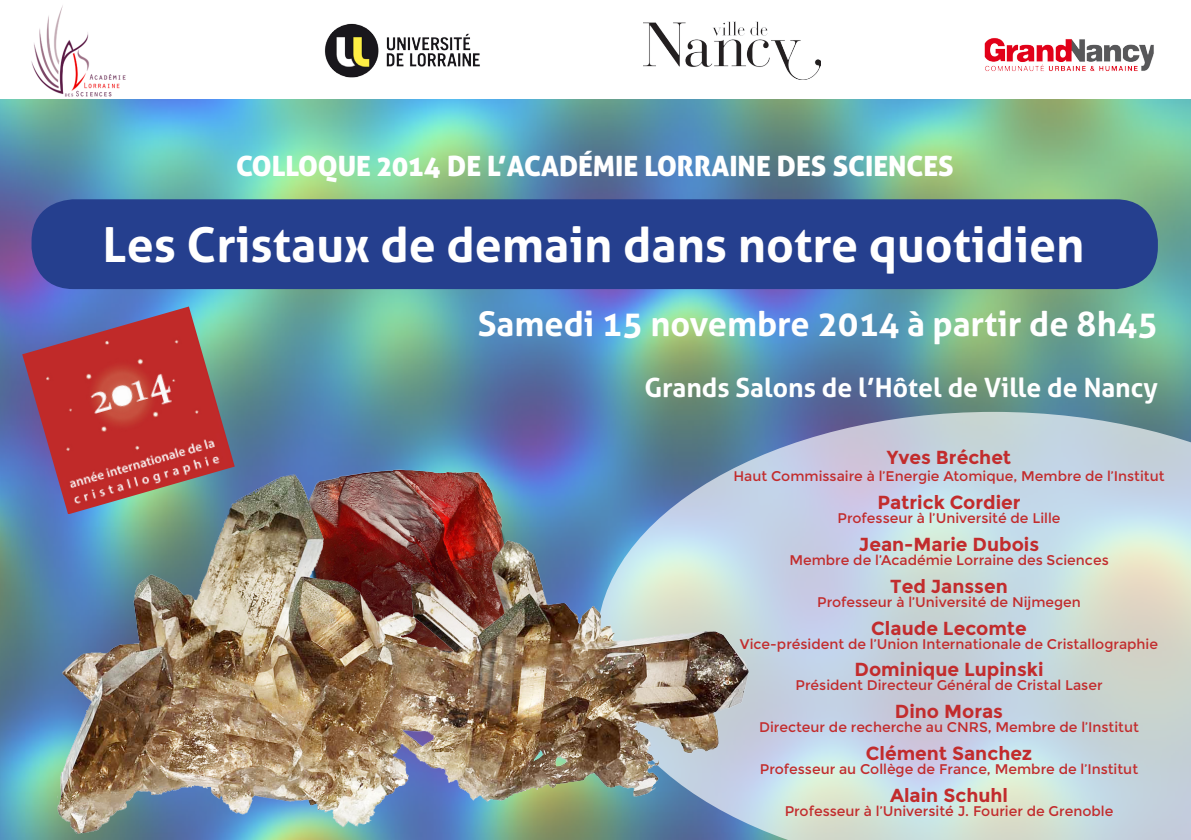
<style>
.page{position:relative;width:1191px;height:840px;background:#fff}
.page>*{position:absolute;margin:0;border:0;box-sizing:border-box;transform-origin:0 0}
.t1{font:700 48.2px "Aller";color:#fff}
.t2{font:700 34.2px "Aller";color:#fff}
.t3{font:28px "Aller Display";color:#fff}
.t4{font:700 26.6px "Aller";color:#fff}
.t5{font:700 18.8px "Montserrat";color:#c22c2d}
.t6{font:14px "Montserrat";color:#c22c2d}
</style>
<div class="page">
<img style="left:0;top:99px;width:1191px;height:740px">
<div style="left:32px;top:199px;width:1125px;height:90px;background:#253f8e;border-radius:42px"></div>
<svg style="left:786px;top:411px;width:405px;height:428px;background:#c6d4db"></svg>
<img style="left:6px;top:390px;width:780px;height:449px">
<img style="left:22px;top:306px;width:213px;height:208px">
<img style="left:325px;top:23px;width:155px;height:55px">
<img style="left:643px;top:22px;width:178px;height:57px">
<img style="left:984px;top:38px;width:170px;height:34px">
<img style="left:31px;top:5px;width:95px;height:92px">
<p class="t3" style="left:236px;top:148px;width:719px">COLLOQUE 2014 DE L’ACADÉMIE LORRAINE DES SCIENCES</p>
<p class="t1" style="left:103px;top:215px;width:983px">Les Cristaux de demain dans notre quotidien</p>
<p class="t2" style="left:478px;top:303px;width:681px">Samedi 15 novembre 2014 à partir de 8h45</p>
<p class="t4" style="left:644px;top:371px;width:515px">Grands Salons de l’Hôtel de Ville de Nancy</p>
<p class="t5" style="left:887px;top:446px;width:126px">Yves Bréchet</p>
<p class="t6" style="left:733px;top:467px;width:433px">Haut Commissaire à l’Energie Atomique, Membre de l’Institut</p>
<p class="t5" style="left:877px;top:490px;width:145px">Patrick Cordier</p>
<p class="t6" style="left:837px;top:509px;width:224px">Professeur à l’Université de Lille</p>
<p class="t5" style="left:859px;top:532px;width:182px">Jean-Marie Dubois</p>
<p class="t6" style="left:789px;top:551px;width:321px">Membre de l’Académie Lorraine des Sciences</p>
<p class="t5" style="left:890px;top:574px;width:119px">Ted Janssen</p>
<p class="t6" style="left:817px;top:593px;width:265px">Professeur à l’Université de Nijmegen</p>
<p class="t5" style="left:871px;top:616px;width:157px">Claude Lecomte</p>
<p class="t6" style="left:740px;top:635px;width:419px">Vice-président de l’Union Internationale de Cristallographie</p>
<p class="t5" style="left:854px;top:658px;width:190px">Dominique Lupinski</p>
<p class="t6" style="left:795px;top:677px;width:308px">Président Directeur Général de Cristal Laser</p>
<p class="t5" style="left:895px;top:700px;width:110px">Dino Moras</p>
<p class="t6" style="left:759px;top:719px;width:381px">Directeur de recherche au CNRS, Membre de l’Institut</p>
<p class="t5" style="left:865px;top:742px;width:168px">Clément Sanchez</p>
<p class="t6" style="left:760px;top:760px;width:380px">Professeur au Collège de France, Membre de l’Institut</p>
<p class="t5" style="left:890px;top:784px;width:119px">Alain Schuhl</p>
<p class="t6" style="left:784px;top:802px;width:330px">Professeur à l’Université J. Fourier de Grenoble</p>
</div>
